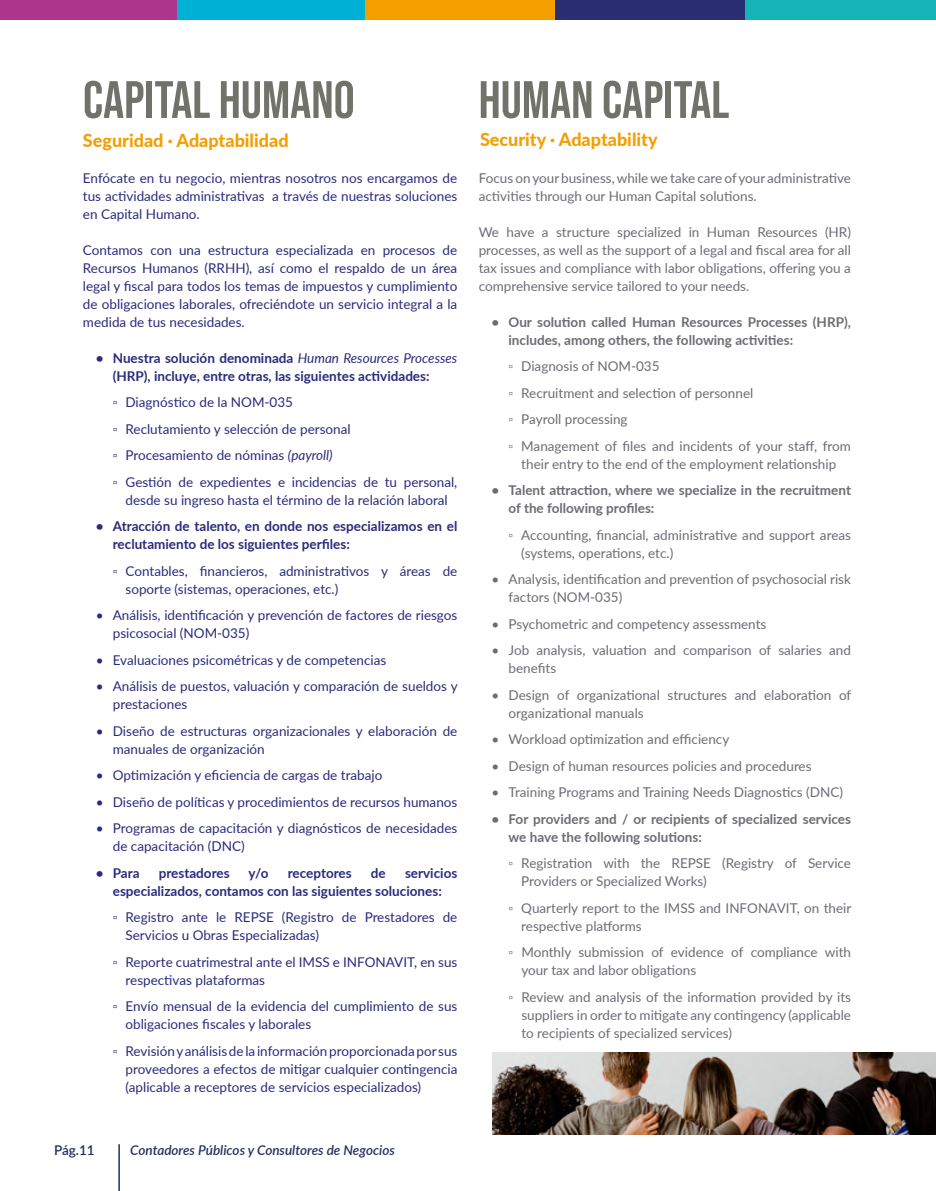
<style>
.page{position:relative;width:936px;height:1191px;background:#fff}
.page>*{position:absolute;margin:0;border:0;box-sizing:border-box;transform-origin:0 0}
.t1{font:52.5px "Bebas Neue";color:#71726a}
.t2{font:800 18px "Lato";color:#f39f00}
.t3{font:13.5px/18px "Lato";color:#2a2b7c}
.t4{font:13.5px/18px "Lato";color:#6c6c75}
.t5{font:700 13.5px/18px "Lato";color:#2a2b7c}
.t6{font:700 13.5px/18px "Lato";color:#6c6c75}
.t7{font:italic 600 13.5px "Lato";color:#252f61}
.t8{font:600 13.5px "Lato";color:#252f61}
.s1{font-weight:400;font-style:italic}
.s2{font-family:"Arial"}
.s3{font-style:italic}
</style>
<div class="page">
<img style="left:492px;top:1052px;width:443px;height:82px">
<hr style="left:118px;top:1144px;width:2px;height:47px;background:#252f61">
<div style="left:0;top:0;width:177px;height:20px;background:#ad358b"></div>
<div style="left:177px;top:0;width:190px;height:20px;background:#00b1d6"></div>
<div style="left:365px;top:0;width:190px;height:20px;background:#f39f00"></div>
<div style="left:555px;top:0;width:190px;height:20px;background:#2a2e72"></div>
<div style="left:745px;top:0;width:190px;height:20px;background:#15b4b7"></div>
<h1 class="t1" style="left:83px;top:70px;width:273px">CAPITAL HUMANO</h1>
<h1 class="t1" style="left:478px;top:70px;width:252px">HUMAN CAPITAL</h1>
<h2 class="t2" style="left:83px;top:127px;width:207px">Seguridad · Adaptabilidad</h2>
<h2 class="t2" style="left:480px;top:126px;width:179px">Security · Adaptability</h2>
<p class="t3" style="left:83px;top:168px;width:376px;text-align:justify">Enfócate en tu negocio, mientras nosotros nos encargamos de tus actividades administrativas a través de nuestras soluciones en Capital Humano.</p>
<p class="t3" style="left:83px;top:240px;width:376px;text-align:justify">Contamos con una estructura especializada en procesos de Recursos Humanos (RRHH), así como el respaldo de un área legal y fiscal para todos los temas de impuestos y cumplimiento de obligaciones laborales, ofreciéndote un servicio integral a la medida de tus necesidades.</p>
<p class="t5" style="left:113px;top:348px;width:346px;text-indent:-17px">• Nuestra solución denominada <span class="s1">Human Resources Processes </span>(HRP), incluye, entre otras, las siguientes actividades:</p>
<p class="t3" style="left:113px;top:388px;width:346px;line-height:26.5px"><span class="s2">▫</span> Diagnóstico de la NOM-035<br><span class="s2">▫</span> Reclutamiento y selección de personal<br><span class="s2">▫</span> Procesamiento de nóminas <span class="s3">(payroll)<br></span><span class="s2">▫</span> Gestión de expedientes e incidencias de tu personal,</p>
<p class="t3" style="left:125px;top:490px;width:324px">desde su ingreso hasta el término de la relación laboral</p>
<p class="t5" style="left:113px;top:517px;width:346px;text-indent:-17px">• Atracción de talento, en donde nos especializamos en el reclutamiento de los siguientes perfiles:</p>
<p class="t3" style="left:125px;top:561px;width:333px;text-indent:-13px"><span class="s2">▫</span> Contables, financieros, administrativos y áreas de soporte (sistemas, operaciones, etc.)</p>
<p class="t3" style="left:113px;top:606px;width:346px;text-indent:-17px">• Análisis, identificación y prevención de factores de riesgos psicosocial (NOM-035)</p>
<p class="t3" style="left:96px;top:650px;width:292px">• Evaluaciones psicométricas y de competencias</p>
<p class="t3" style="left:113px;top:677px;width:346px;text-indent:-17px">• Análisis de puestos, valuación y comparación de sueldos y prestaciones</p>
<p class="t3" style="left:113px;top:721px;width:346px;text-indent:-17px">• Diseño de estructuras organizacionales y elaboración de manuales de organización</p>
<p class="t3" style="left:96px;top:766px;width:288px">• Optimización y eficiencia de cargas de trabajo</p>
<p class="t3" style="left:96px;top:792px;width:363px">• Diseño de políticas y procedimientos de recursos humanos</p>
<p class="t3" style="left:113px;top:819px;width:346px;text-indent:-17px">• Programas de capacitación y diagnósticos de necesidades de capacitación (DNC)</p>
<p class="t5" style="left:96px;top:863px;width:45px">• Para</p>
<p class="t5" style="left:159px;top:863px;width:72px">prestadores</p>
<p class="t5" style="left:248px;top:863px;width:21px">y/o</p>
<p class="t5" style="left:288px;top:863px;width:65px">receptores</p>
<p class="t5" style="left:371px;top:863px;width:16px">de</p>
<p class="t5" style="left:113px;top:863px;width:346px;text-indent:292px">servicios especializados, contamos con las siguientes soluciones:</p>
<p class="t3" style="left:125px;top:908px;width:333px;text-indent:-13px"><span class="s2">▫</span> Registro ante le REPSE (Registro de Prestadores de<br>Servicios u Obras Especializadas)</p>
<p class="t3" style="left:125px;top:952px;width:333px;text-indent:-13px"><span class="s2">▫</span> Reporte cuatrimestral ante el IMSS e INFONAVIT, en sus respectivas plataformas</p>
<p class="t3" style="left:126px;top:997px;width:333px;text-indent:-13px"><span class="s2">▫</span> Envío mensual de la evidencia del cumplimiento de sus obligaciones fiscales y laborales</p>
<p class="t3" style="left:126px;top:1041px;width:333px;text-align:justify;text-indent:-13px"><span class="s2">▫</span> Revisión y análisis de la información proporcionada por sus proveedores a efectos de mitigar cualquier contingencia (aplicable a receptores de servicios especializados)</p>
<p class="t8" style="left:54px;top:1140px;width:42px">Pág.11</p>
<p class="t7" style="left:130px;top:1140px;width:266px">Contadores Públicos y Consultores de Negocios</p>
<p class="t4" style="left:478px;top:168px;width:374px">Focus on your business, while we take care of your administrative activities through our Human Capital solutions.</p>
<p class="t4" style="left:478px;top:222px;width:374px;text-align:justify">We have a structure specialized in Human Resources (HR) processes, as well as the support of a legal and fiscal area for all tax issues and compliance with labor obligations, offering you a comprehensive service tailored to your needs.</p>
<p class="t6" style="left:508px;top:312px;width:344px;text-indent:-17px">• Our solution called Human Resources Processes (HRP), includes, among others, the following activities:</p>
<p class="t4" style="left:508px;top:352px;width:344px;line-height:26.5px"><span class="s2">▫</span> Diagnosis of NOM-035<br><span class="s2">▫</span> Recruitment and selection of personnel<br><span class="s2">▫</span> Payroll processing<br><span class="s2">▫</span> Management of files and incidents of your staff, from</p>
<p class="t4" style="left:521px;top:454px;width:316px">their entry to the end of the employment relationship</p>
<p class="t6" style="left:508px;top:480px;width:344px;text-indent:-17px">• Talent attraction, where we specialize in the recruitment of the following profiles:</p>
<p class="t4" style="left:521px;top:525px;width:331px;text-indent:-13px"><span class="s2">▫</span> Accounting, financial, administrative and support areas (systems, operations, etc.)</p>
<p class="t4" style="left:508px;top:570px;width:344px;text-indent:-17px">• Analysis, identification and prevention of psychosocial risk factors (NOM-035)</p>
<p class="t4" style="left:491px;top:614px;width:276px">• Psychometric and competency assessments</p>
<p class="t4" style="left:508px;top:640px;width:344px;text-indent:-17px">• Job analysis, valuation and comparison of salaries and benefits</p>
<p class="t4" style="left:508px;top:685px;width:344px;text-indent:-17px">• Design of organizational structures and elaboration of organizational manuals</p>
<p class="t4" style="left:491px;top:729px;width:239px">• Workload optimization and efficiency</p>
<p class="t4" style="left:491px;top:756px;width:321px">• Design of human resources policies and procedures</p>
<p class="t4" style="left:491px;top:782px;width:353px">• Training Programs and Training Needs Diagnostics (DNC)</p>
<p class="t6" style="left:508px;top:809px;width:344px;text-indent:-17px">• For providers and / or recipients of specialized services we have the following solutions:</p>
<p class="t4" style="left:521px;top:853px;width:331px;text-indent:-13px"><span class="s2">▫</span> Registration with the REPSE (Registry of Service<br>Providers or Specialized Works)</p>
<p class="t4" style="left:521px;top:898px;width:331px;text-indent:-13px"><span class="s2">▫</span> Quarterly report to the IMSS and INFONAVIT, on their respective platforms</p>
<p class="t4" style="left:521px;top:942px;width:331px;text-indent:-13px"><span class="s2">▫</span> Monthly submission of evidence of compliance with your tax and labor obligations</p>
<p class="t4" style="left:521px;top:987px;width:331px;text-align:justify;text-indent:-13px"><span class="s2">▫</span> Review and analysis of the information provided by its suppliers in order to mitigate any contingency (applicable to recipients of specialized services)</p>
</div>
